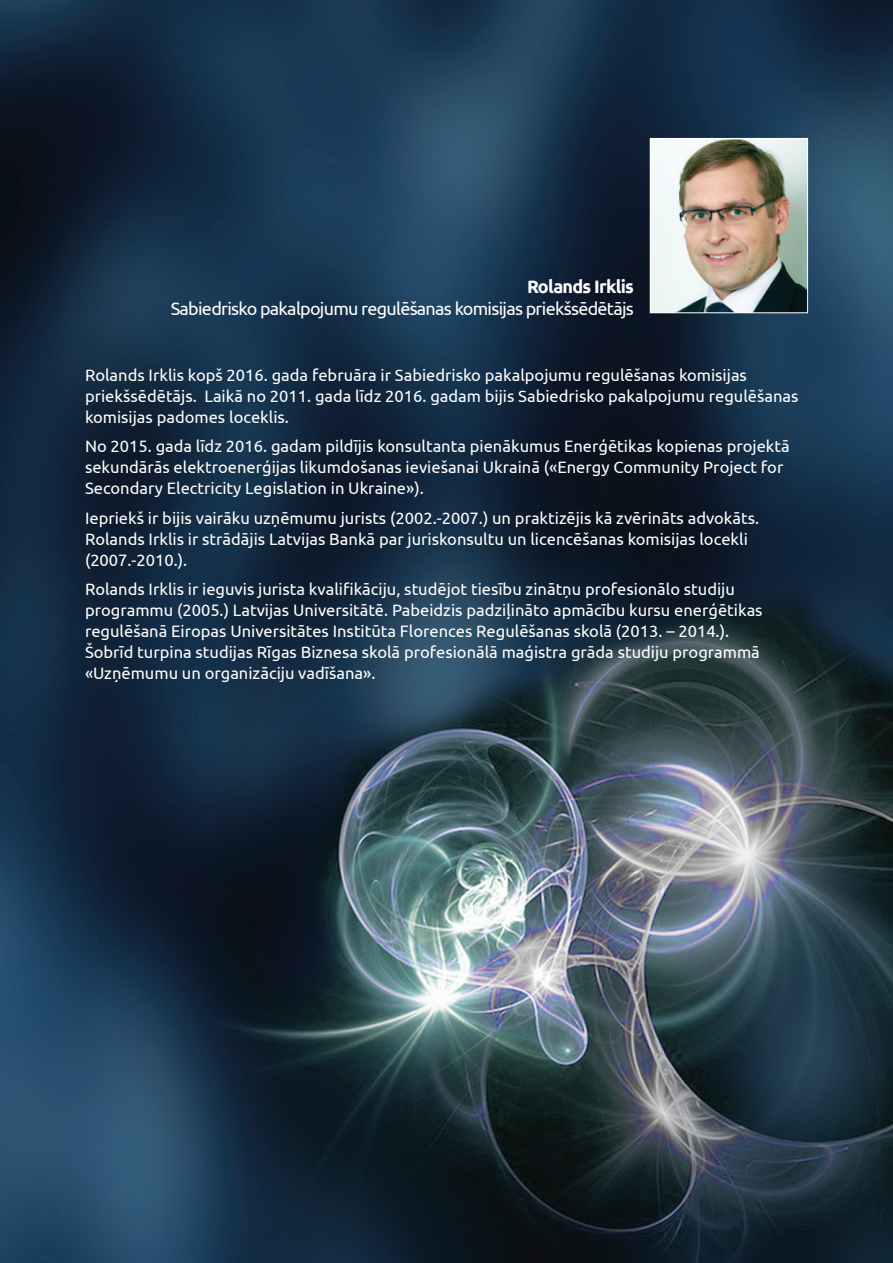
<style>
.page{position:relative;width:893px;height:1263px;background:#fff}
.page>*{position:absolute;margin:0;border:0;box-sizing:border-box;transform-origin:0 0}
.t1{font:18px "Ubuntu";letter-spacing:-.04em;color:#fff}
.t2{font:700 18px "Ubuntu";letter-spacing:-.04em;color:#fff}
.t3{font:16.5px/21px "Ubuntu";color:#fff}
</style>
<div class="page">
<img style="left:0;top:0;width:893px;height:1263px">
<img style="left:652px;top:140px;width:154px;height:171px">
<div style="left:650px;top:138px;width:158px;height:175px;border:1px solid #fff"></div>
<p class="t2" style="left:527px;top:276px;width:108px">Rolands Irklis</p>
<p class="t1" style="left:171px;top:298px;width:465px">Sabiedrisko pakalpojumu regulēšanas komisijas priekšsēdētājs</p>
<p class="t3" style="left:85px;top:364px;width:715px">Rolands Irklis kopš 2016. gada februāra ir Sabiedrisko pakalpojumu regulēšanas komisijas priekšsēdētājs. Laikā no 2011. gada līdz 2016. gadam bijis Sabiedrisko pakalpojumu regulēšanas komisijas padomes loceklis.</p>
<p class="t3" style="left:85px;top:435px;width:706px">No 2015. gada līdz 2016. gadam pildījis konsultanta pienākumus Enerģētikas kopienas projektā sekundārās elektroenerģijas likumdošanas ieviešanai Ukrainā («Energy Community Project for<br>Secondary Electricity Legislation in Ukraine»).</p>
<p class="t3" style="left:85px;top:507px;width:676px">Iepriekš ir bijis vairāku uzņēmumu jurists (2002.-2007.) un praktizējis kā zvērināts advokāts.<br>Rolands Irklis ir strādājis Latvijas Bankā par juriskonsultu un licencēšanas komisijas locekli (2007.-2010.).</p>
<p class="t3" style="left:85px;top:578px;width:679px">Rolands Irklis ir ieguvis jurista kvalifikāciju, studējot tiesību zinātņu profesionālo studiju programmu (2005.) Latvijas Universitātē. Pabeidzis padziļināto apmācību kursu enerģētikas regulēšanā Eiropas Universitātes Institūta Florences Regulēšanas skolā (2013. – 2014.).<br>Šobrīd turpina studijas Rīgas Biznesa skolā profesionālā maģistra grāda studiju programmā «Uzņēmumu un organizāciju vadīšana».</p>
</div>
